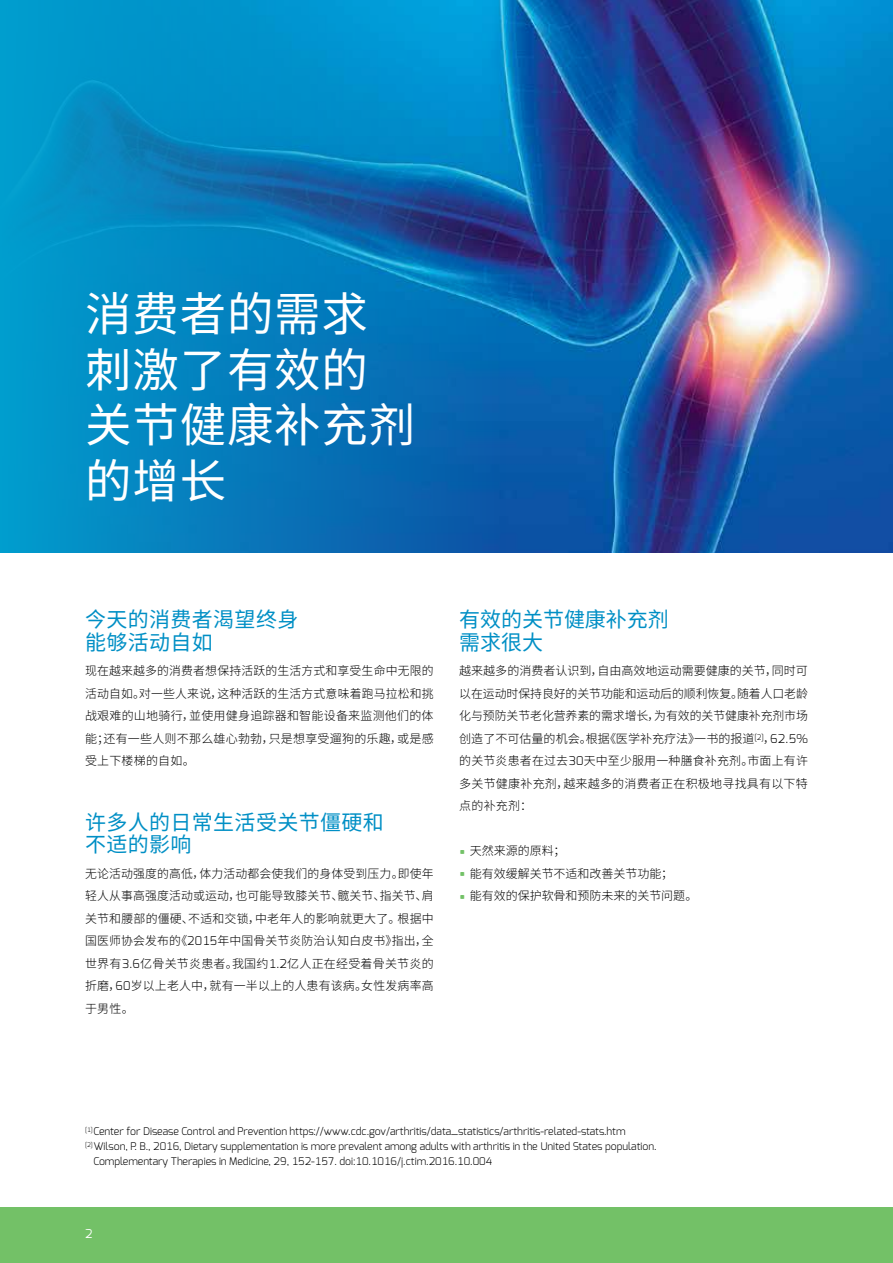
<style>
.page{position:relative;width:893px;height:1263px;background:#fff}
.page>*{position:absolute;margin:0;border:0;box-sizing:border-box;transform-origin:0 0}
.t1{font:46.5px/55.5px "Source Han Sans CN";letter-spacing:.015em;color:#fff}
.t2{font:21px/22.5px "Source Han Sans CN";letter-spacing:.015em;color:#008fc5}
.t3{font:21px/22.5px "Source Han Sans CN";letter-spacing:-.005em;color:#008fc5}
.t4{font:300 12px/22.5px "Source Han Sans CN";letter-spacing:.015em;color:#000;text-align:justify}
.t5{font:300 12px "Source Han Sans CN";letter-spacing:-.005em;color:#000}
.t6{font:12px "Exo";color:#fff}
.t7{font:300 10.5px "Exo";letter-spacing:-.005em;color:#000}
.s1{font-family:"Exo"}
.s2{font-family:"Exo";font-weight:700;font-size:21px;color:#73c167}
</style>
<div class="page">
<img style="left:0;top:0;width:893px;height:553px">
<div style="left:0;top:1208px;width:893px;height:55px;background:#73c167"></div>
<h1 class="t1" style="left:85px;top:288px;width:332px">消费者的需求刺激了有效的关节健康补充剂的增长</h1>
<h2 class="t2" style="left:85px;top:609px;width:215px">今天的消费者渴望终身能够活动自如</h2>
<p class="t4" style="left:85px;top:660px;width:350px">现在越来越多的消费者想保持活跃的生活方式和享受生命中无限的活动自如。对一些人来说，这种活跃的生活方式意味着跑马拉松和挑战艰难的山地骑行，並使用健身追踪器和智能设备来监测他们的体能；还有一些人则不那么雄心勃勃，只是想享受遛狗的乐趣，或是感受上下楼梯的自如。</p>
<h2 class="t2" style="left:85px;top:811px;width:300px">许多人的日常生活受关节僵硬和不适的影响</h2>
<p class="t4" style="left:85px;top:862px;width:350px">无论活动强度的高低，体力活动都会使我们的身体受到压力。即使年轻人从事高强度活动或运动，也可能导致膝关节、髋关节、指关节、肩关节和腰部的僵硬、不适和交锁，中老年人的影响就更大了。根据中国医师协会发布的《<span class="s1">2015</span>年中国骨关节炎防治认知白皮书》指出，全世界有<span class="s1">3.6</span>亿骨关节炎患者。我国约<span class="s1">1.2</span>亿人正在经受着骨关节炎的折磨，<span class="s1">60</span>岁以上老人中，就有一半以上的人患有该病。女性发病率高于男性。</p>
<h2 class="t3" style="left:459px;top:609px;width:211px">有效的关节健康补充剂需求很大</h2>
<p class="t4" style="left:459px;top:660px;width:350px">越来越多的消费者认识到，自由高效地运动需要健康的关节，同时可以在运动时保持良好的关节功能和运动后的顺利恢复。随着人口老龄化与预防关节老化营养素的需求增长，为有效的关节健康补充剂市场创造了不可估量的机会。根据《医学补充疗法》一书的报道<sup>[2]</sup>，<span class="s1">62.5%</span>的关节炎患者在过去<span class="s1">30</span>天中至少服用一种膳食补充剂。市面上有许多关节健康补充剂，越来越多的消费者正在积极地寻找具有以下特点的补充剂：</p>
<p class="t5" style="left:459px;top:844px;width:108px"><span class="s2">•</span> 天然来源的原料；</p>
<p class="t5" style="left:459px;top:866px;width:216px"><span class="s2">•</span> 能有效缓解关节不适和改善关节功能；</p>
<p class="t5" style="left:459px;top:889px;width:240px"><span class="s2">•</span> 能有效的保护软骨和预防未来的关节问题。</p>
<p class="t7" style="left:85px;top:1125px;width:542px"><sup>[1]</sup> Center for Disease Control and Prevention https://www.cdc.gov/arthritis/data_statistics/arthritis-related-stats.htm</p>
<p class="t7" style="left:85px;top:1140px;width:573px"><sup>[2]</sup> Wilson, P. B., 2016, Dietary supplementation is more prevalent among adults with arthritis in the United States population.</p>
<p class="t7" style="left:94px;top:1155px;width:400px">Complementary Therapies in Medicine, 29, 152-157. doi:10.1016/j.ctim.2016.10.004</p>
<p class="t6" style="left:85px;top:1225px;width:9px">2</p>
</div>
